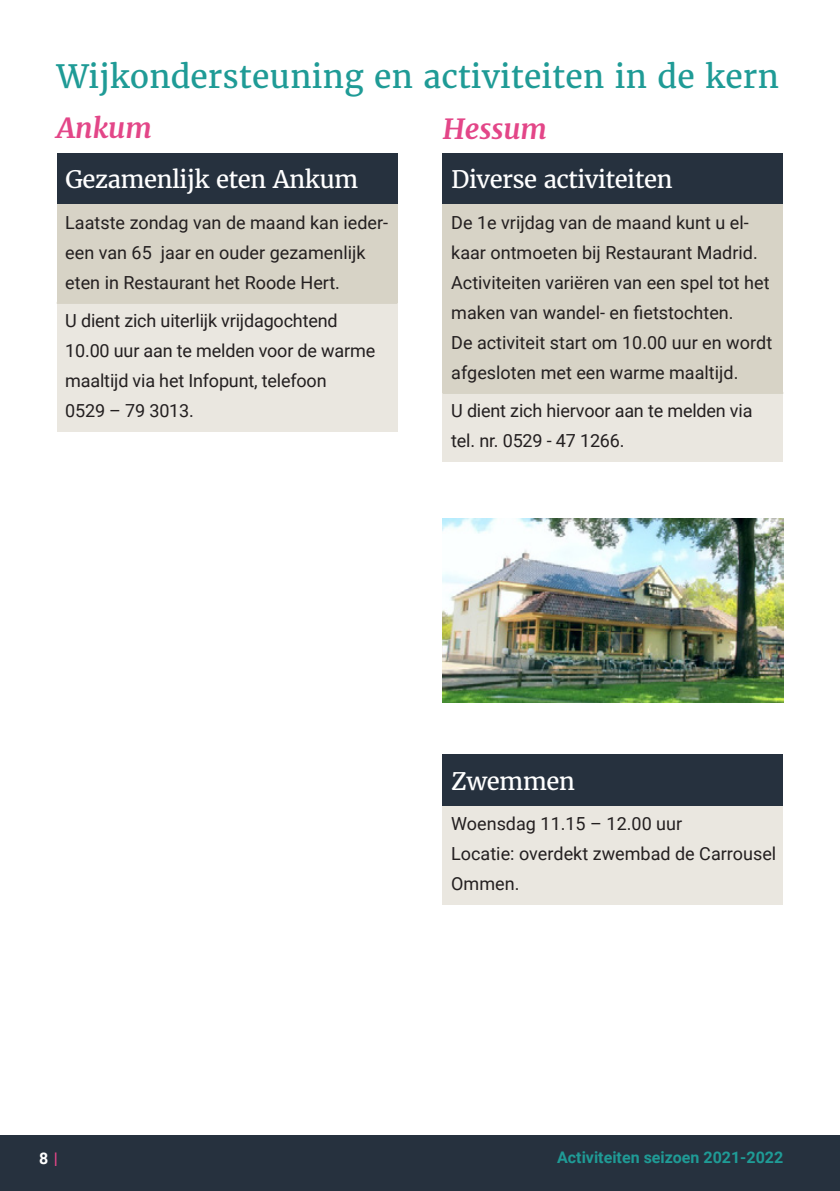
<style>
.page{position:relative;width:840px;height:1191px;background:#fff}
.page>*{position:absolute;margin:0;border:0;box-sizing:border-box;transform-origin:0 0}
.Kopje_Merriweather_m{font:32px "Merriweather";color:#1f9b96}
.Intro{font:italic 700 28px "Merriweather";color:#e34688}
.Citaat_groot{font:24px "Merriweather";letter-spacing:-.025em;color:#fff}
.t1{font:18px/30px "Roboto";color:#231f20}
.t2{font:700 16px "Roboto";color:#1f9b96}
.t3{font:700 16px "Roboto";color:#fff}
.s1{color:#e34688}
</style>
<div class="page">
<div style="left:57px;top:153px;width:340px;height:51px;background:#26313e"></div>
<div style="left:57px;top:204px;width:340px;height:99px;background:#d7d3c6"></div>
<div style="left:57px;top:303px;width:340px;height:129px;background:#eae7e0"></div>
<hr style="left:57px;top:302px;width:340px;height:2px;background:#d7d3c6">
<div style="left:442px;top:153px;width:340px;height:51px;background:#26313e"></div>
<div style="left:442px;top:204px;width:340px;height:189px;background:#d7d3c6"></div>
<div style="left:442px;top:393px;width:340px;height:69px;background:#eae7e0"></div>
<hr style="left:442px;top:392px;width:340px;height:2px;background:#d7d3c6">
<div style="left:442px;top:755px;width:340px;height:51px;background:#26313e"></div>
<div style="left:442px;top:806px;width:340px;height:98px;background:#eae7e0"></div>
<img style="left:442px;top:518px;width:340px;height:184px">
<div style="left:0;top:1135px;width:839px;height:56px;background:#26313e"></div>
<p class="Kopje_Merriweather_m" style="left:57px;top:57px;width:723px">Wijkondersteuning en activiteiten in de kern</p>
<p class="Intro" style="left:57px;top:109px;width:97px">Ankum</p>
<p class="Intro" style="left:442px;top:110px;width:106px">Hessum</p>
<p class="Citaat_groot" style="left:65px;top:164px;width:294px">Gezamenlijk eten Ankum</p>
<p class="t1" style="left:65px;top:207px;width:324px">Laatste zondag van de maand kan ieder&shy;een van 65 jaar en ouder gezamenlijk eten in Restaurant het Roode Hert.</p>
<p class="t1" style="left:65px;top:305px;width:311px">U dient zich uiterlijk vrijdagochtend<br>10.00 uur aan te melden voor de warme maaltijd via het Infopunt, telefoon<br>0529 – 79 3013.</p>
<p class="Citaat_groot" style="left:451px;top:164px;width:223px">Diverse activiteiten</p>
<p class="t1" style="left:451px;top:207px;width:308px">De 1e vrijdag van de maand kunt u el&shy;kaar ontmoeten bij Restaurant Madrid.</p>
<p class="t1" style="left:451px;top:267px;width:320px">Activiteiten variëren van een spel tot het maken van wandel- en fietstochten.</p>
<p class="t1" style="left:451px;top:327px;width:322px">De activiteit start om 10.00 uur en wordt afgesloten met een warme maaltijd.</p>
<p class="t1" style="left:451px;top:395px;width:302px">U dient zich hiervoor aan te melden via tel. nr. 0529 - 47 1266.</p>
<p class="Citaat_groot" style="left:451px;top:766px;width:125px">Zwemmen</p>
<p class="t1" style="left:451px;top:808px;width:232px">Woensdag 11.15 – 12.00 uur</p>
<p class="t1" style="left:451px;top:838px;width:326px">Locatie: overdekt zwembad de Carrousel<br>Ommen.</p>
<p class="t3" style="left:39px;top:1147px;width:20px">8 <span class="s1">|</span></p>
<p class="t2" style="left:557px;top:1146px;width:227px">Activiteiten seizoen 2021-2022</p>
</div>
